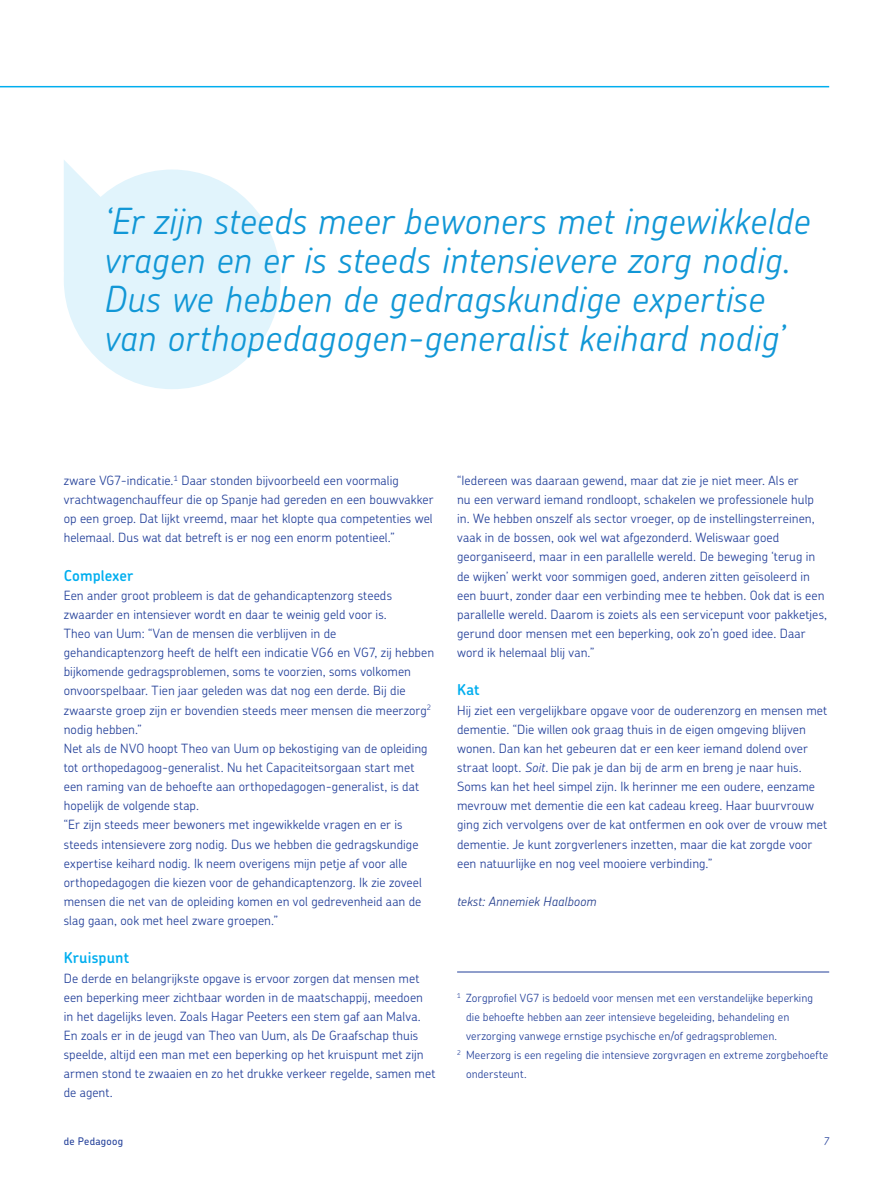
<style>
.page{position:relative;width:893px;height:1191px;background:#fff}
.page>*{position:absolute;margin:0;border:0;box-sizing:border-box;transform-origin:0 0}
.streamer{font:italic 300 36px/39px "Chevin Pro";letter-spacing:.005em;color:#1197d6}
.tussenkop{font:600 15px "Chevin Pro";letter-spacing:.01em;color:#00aeef}
.Broodtekst{font:300 12.75px/19.2px "Chevin Pro";letter-spacing:.005em;color:#223f99}
.Broodtekst-2{font:italic 300 12.75px "Chevin Pro";letter-spacing:.005em;color:#253f8e}
.Onder_de_streep{font:300 11.25px/19.2px "Chevin Pro";letter-spacing:.01em;color:#223f99}
.t1{font:500 10.5px "Chevin Pro";letter-spacing:.025em;color:#223f99}
.t2{font:italic 300 10.5px "Chevin Pro";color:#223f99}
.s1{font-style:italic}
</style>
<div class="page">
<hr style="left:457px;top:971px;width:372px;height:1px;background:#223f99">
<hr style="left:0;top:86px;width:829px;height:1px;background:#00aeef">
<div style="left:64px;top:169px;width:217px;height:220px;background:#e1f4fc;border-radius:50%"></div>
<svg style="left:64px;top:160px;width:139px;height:139px"></svg>
<p class="streamer" style="left:104px;top:200px;width:708px">‘Er zijn steeds meer bewoners met ingewikkelde vragen en er is steeds intensievere zorg nodig.<br>Dus we hebben de gedragskundige expertise van orthopedagogen-generalist keihard nodig’</p>
<p class="Broodtekst" style="left:64px;top:470px;width:371px">zware VG7-indicatie.<sup>1</sup> Daar stonden bijvoorbeeld een voormalig vrachtwagenchauffeur die op Spanje had gereden en een bouwvakker op een groep. Dat lijkt vreemd, maar het klopte qua competenties wel helemaal. Dus wat dat betreft is er nog een enorm potentieel.”</p>
<p class="tussenkop" style="left:64px;top:565px;width:71px">Complexer</p>
<p class="Broodtekst" style="left:64px;top:585px;width:330px">Een ander groot probleem is dat de gehandicaptenzorg steeds zwaarder en intensiever wordt en daar te weinig geld voor is.</p>
<p class="Broodtekst" style="left:64px;top:623px;width:372px">Theo van Uum: “Van de mensen die verblijven in de gehandicaptenzorg heeft de helft een indicatie VG6 en VG7, zij hebben bijkomende gedragsproblemen, soms te voorzien, soms volkomen onvoorspelbaar. Tien jaar geleden was dat nog een derde. Bij die zwaarste groep zijn er bovendien steeds meer mensen die meerzorg<sup>2 </sup>nodig hebben.”</p>
<p class="Broodtekst" style="left:64px;top:738px;width:365px">Net als de NVO hoopt Theo van Uum op bekostiging van de opleiding tot orthopedagoog-generalist. Nu het Capaciteitsorgaan start met een raming van de behoefte aan orthopedagogen-generalist, is dat hopelijk de volgende stap.</p>
<p class="Broodtekst" style="left:64px;top:815px;width:360px">“Er zijn steeds meer bewoners met ingewikkelde vragen en er is steeds intensievere zorg nodig. Dus we hebben die gedragskundige expertise keihard nodig. Ik neem overigens mijn petje af voor alle orthopedagogen die kiezen voor de gehandicaptenzorg. Ik zie zoveel mensen die net van de opleiding komen en vol gedrevenheid aan de slag gaan, ook met heel zware groepen.”</p>
<p class="tussenkop" style="left:64px;top:948px;width:67px">Kruispunt</p>
<p class="Broodtekst" style="left:64px;top:968px;width:373px">De derde en belangrijkste opgave is ervoor zorgen dat mensen met een beperking meer zichtbaar worden in de maatschappij, meedoen in het dagelijks leven. Zoals Hagar Peeters een stem gaf aan Malva.<br>En zoals er in de jeugd van Theo van Uum, als De Graafschap thuis speelde, altijd een man met een beperking op het kruispunt met zijn armen stond te zwaaien en zo het drukke verkeer regelde, samen met de agent.</p>
<p class="Broodtekst" style="left:457px;top:470px;width:371px">“Iedereen was daaraan gewend, maar dat zie je niet meer. Als er<br>nu een verward iemand rondloopt, schakelen we professionele hulp in. We hebben onszelf als sector vroeger, op de instellingsterreinen, vaak in de bossen, ook wel wat afgezonderd. Weliswaar goed georganiseerd, maar in een parallelle wereld. De beweging ‘terug in de wijken’ werkt voor sommigen goed, anderen zitten geïsoleerd in een buurt, zonder daar een verbinding mee te hebben. Ook dat is een parallelle wereld. Daarom is zoiets als een servicepunt voor pakketjes, gerund door mensen met een beperking, ook zo’n goed idee. Daar word ik helemaal blij van.”</p>
<p class="tussenkop" style="left:457px;top:680px;width:24px">Kat</p>
<p class="Broodtekst" style="left:457px;top:700px;width:372px">Hij ziet een vergelijkbare opgave voor de ouderenzorg en mensen met dementie. “Die willen ook graag thuis in de eigen omgeving blijven wonen. Dan kan het gebeuren dat er een keer iemand dolend over straat loopt. <span class="s1">Soit</span>. Die pak je dan bij de arm en breng je naar huis.<br>Soms kan het heel simpel zijn. Ik herinner me een oudere, eenzame mevrouw met dementie die een kat cadeau kreeg. Haar buurvrouw ging zich vervolgens over de kat ontfermen en ook over de vrouw met dementie. Je kunt zorgverleners inzetten, maar die kat zorgde voor een natuurlijke en nog veel mooiere verbinding.”</p>
<p class="Broodtekst-2" style="left:457px;top:892px;width:141px">tekst: Annemiek Haalboom</p>
<p class="Onder_de_streep" style="left:466px;top:987px;width:348px;text-indent:-9px"><sup>1</sup> Zorgprofiel VG7 is bedoeld voor mensen met een verstandelijke beperking die behoefte hebben aan zeer intensieve begeleiding, behandeling en verzorging vanwege ernstige psychische en/of gedragsproblemen.</p>
<p class="Onder_de_streep" style="left:466px;top:1045px;width:364px;text-indent:-9px"><sup>2</sup> Meerzorg is een regeling die intensieve zorgvragen en extreme zorgbehoefte ondersteunt.</p>
<p class="t1" style="left:64px;top:1134px;width:61px">de Pedagoog</p>
<p class="t2" style="left:823px;top:1134px;width:7px">7</p>
</div>
